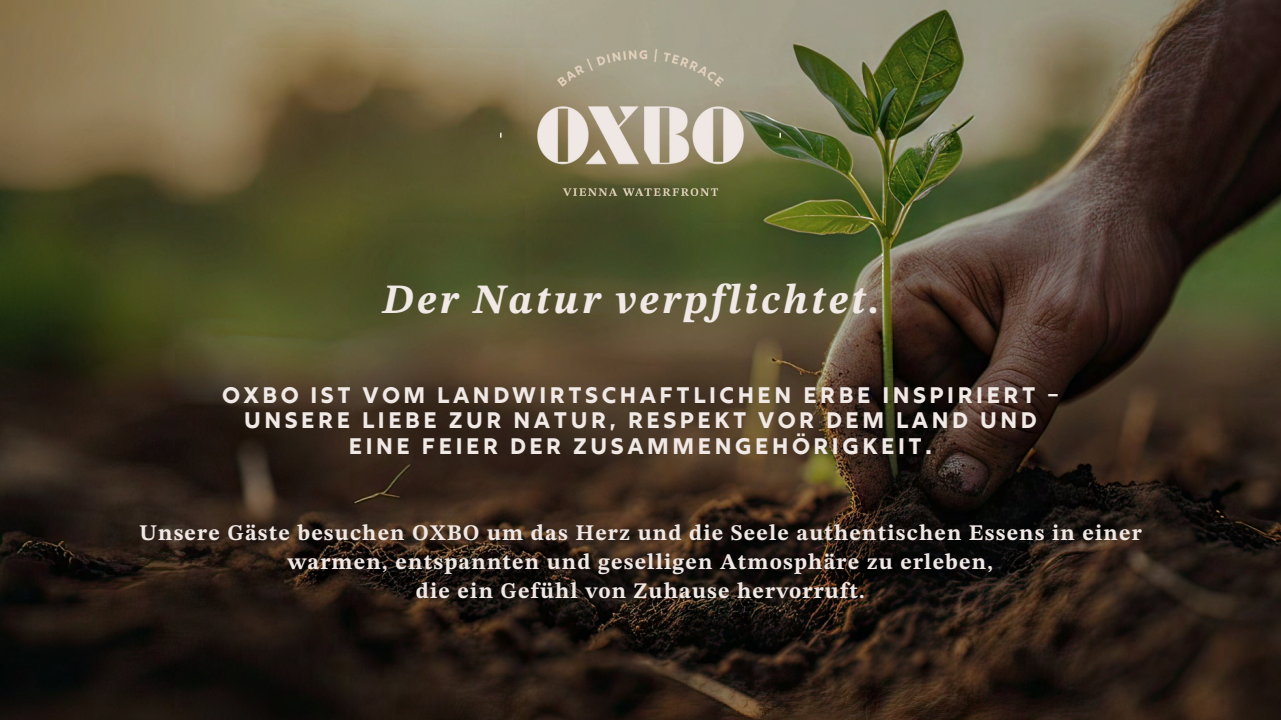
<style>
.page{position:relative;width:1281px;height:720px;background:#fff}
.page>*{position:absolute;margin:0;border:0;box-sizing:border-box;transform-origin:0 0}
.t1{font:italic 700 41.75px "STIX Two Text";letter-spacing:.075em;color:#f0e9e5}
.t2{font:22.5px "Rig Bold Face";letter-spacing:.1em;color:#f0e9e5}
.t3{font:700 22.25px/29px "STIX Two Text";letter-spacing:.05em;color:#f0e8e5;text-align:center}
</style>
<div class="page">
<img style="left:0;top:0;width:1281px;height:720px">
<img style="left:501px;top:50px;width:279px;height:145px">
<p class="t1" style="left:382px;top:281px;width:499px">Der Natur verpflichtet.</p>
<p class="t2" style="left:221px;top:381px;width:839px">OXBO IST VOM LANDWIRTSCHAFTLICHEN ERBE INSPIRIERT –</p>
<p class="t2" style="left:243px;top:407px;width:795px">UNSERE LIEBE ZUR NATUR, RESPEKT VOR DEM LAND UND</p>
<p class="t2" style="left:348px;top:432px;width:586px">EINE FEIER DER ZUSAMMENGEHÖRIGKEIT.</p>
<h1 class="t3" style="left:139px;top:520px;width:1004px">Unsere Gäste besuchen OXBO um das Herz und die Seele authentischen Essens in einer warmen, entspannten und geselligen Atmosphäre zu erleben,</h1>
<p class="t3" style="left:416px;top:578px;width:451px">die ein Gefühl von Zuhause hervorruft.</p>
</div>
